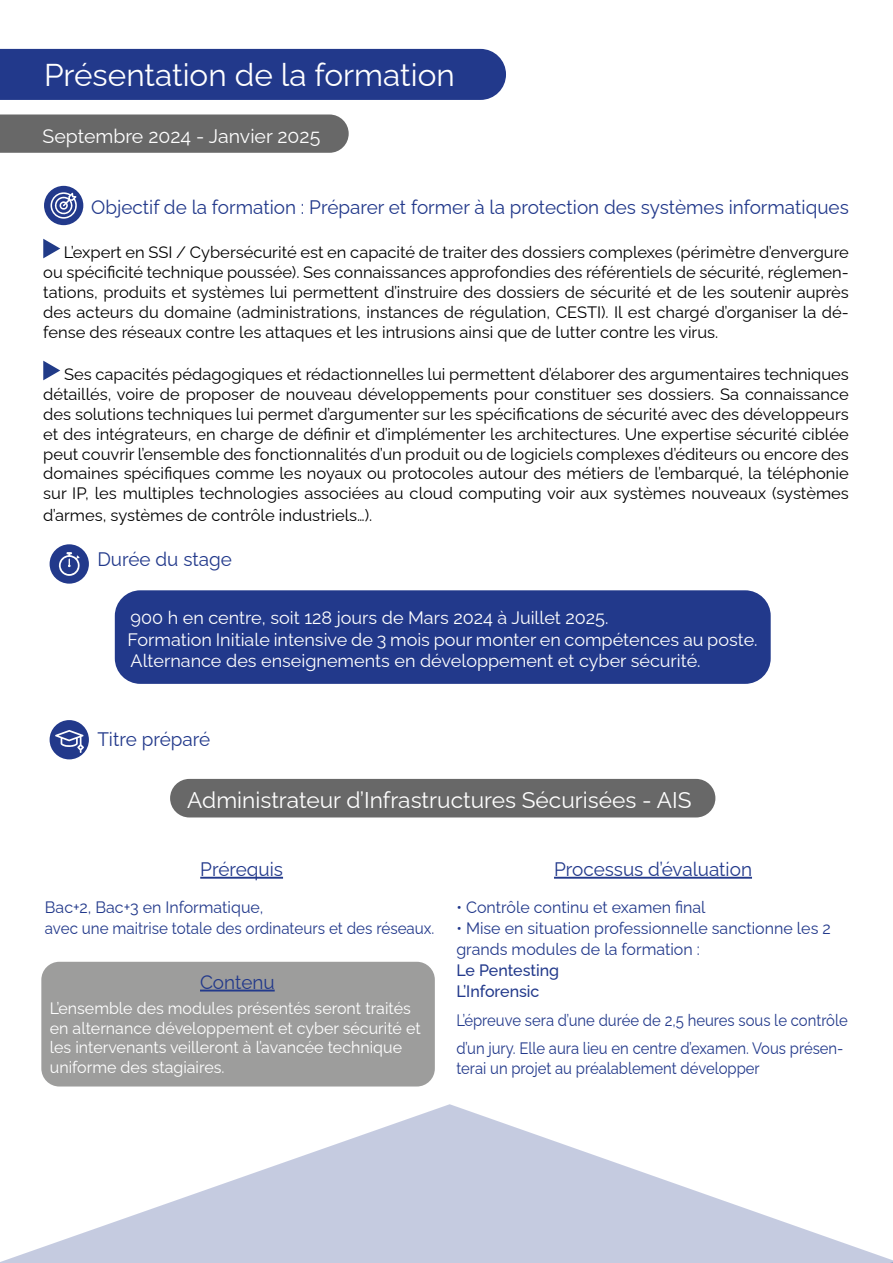
<style>
.page{position:relative;width:893px;height:1263px;background:#fff}
.page>*{position:absolute;margin:0;border:0;box-sizing:border-box;transform-origin:0 0}
.t1{font:100 31.5px "Raleway";color:#fff}
.t2{font:100 22.65px "Raleway";color:#fff}
.t3{font:100 19.5px "Raleway";color:#22398b}
.t4{font:100 19.5px "Raleway";color:#fff}
.t5{font:100 18px/21.6px "Raleway";color:#fff}
.t6{font:100 16.5px/19.8px "Raleway";color:#000;text-align:justify}
.t7{font:100 16.5px/21px "Raleway";color:#22398b}
.t8{font:100 16.5px/19.5px "Raleway";color:#fff}
.t9{font:100 16.5px/28.5px "Raleway";color:#22398b;scale:.9 1}
</style>
<div class="page">
<div style="left:44px;top:186px;width:39px;height:39px;background:#22398b;border-radius:50%"></div>
<svg style="left:0;top:1104px;width:787px;height:159px;fill:#c5cbe0"></svg>
<div style="left:0;top:49px;width:506px;height:51px;background:#22398b"></div>
<div style="left:0;top:114px;width:349px;height:39px;background:#686868"></div>
<svg style="left:43px;top:239px;width:17px;height:19px"></svg>
<svg style="left:43px;top:361px;width:17px;height:19px"></svg>
<div style="left:50px;top:544px;width:39px;height:40px;background:#22398b;border-radius:50%"></div>
<div style="left:50px;top:720px;width:39px;height:39px;background:#22398b;border-radius:50%"></div>
<svg style="left:55px;top:730px;width:29px;height:23px"></svg>
<div style="left:115px;top:590px;width:656px;height:94px;background:#22398b;border-radius:26px"></div>
<div style="left:170px;top:779px;width:545px;height:38px;background:#686868;border-radius:19px"></div>
<hr style="left:200px;top:877px;width:83px;height:2px;background:#22398b">
<hr style="left:554px;top:877px;width:198px;height:2px;background:#22398b">
<div style="left:41px;top:962px;width:394px;height:124px;background:#9d9d9c;border-radius:18px"></div>
<hr style="left:200px;top:989px;width:75px;height:2px;background:#22398b">
<svg style="left:59px;top:552px;width:21px;height:24px"></svg>
<svg style="left:51px;top:192px;width:26px;height:27px"></svg>
<svg style="left:787px;top:1223px;width:106px;height:40px"></svg>
<h1 class="t1" style="left:44px;top:50px;width:412px">Présentation de la formation</h1>
<p class="t4" style="left:43px;top:120px;width:279px">Septembre 2024 - Janvier 2025</p>
<p class="t3" style="left:91px;top:191px;width:759px">Objectif de la formation : Préparer et former à la protection des systèmes informatiques</p>
<p class="t6" style="left:43px;top:241px;width:807px;text-indent:21px">L’expert en SSI / Cybersécurité est en capacité de traiter des dossiers complexes (périmètre d’envergure ou spécificité technique poussée). Ses connaissances approfondies des référentiels de sécurité, réglemen&shy;tations, produits et systèmes lui permettent d’instruire des dossiers de sécurité et de les soutenir auprès des acteurs du domaine (administrations, instances de régulation, CESTI). Il est chargé d’organiser la dé&shy;fense des réseaux contre les attaques et les intrusions ainsi que de lutter contre les virus.</p>
<p class="t6" style="left:43px;top:363px;width:807px;text-indent:21px">Ses capacités pédagogiques et rédactionnelles lui permettent d’élaborer des argumentaires techniques détaillés, voire de proposer de nouveau développements pour constituer ses dossiers. Sa connaissance des solutions techniques lui permet d’argumenter sur les spécifications de sécurité avec des développeurs et des intégrateurs, en charge de définir et d’implémenter les architectures. Une expertise sécurité ciblée peut couvrir l’ensemble des fonctionnalités d’un produit ou de logiciels complexes d’éditeurs ou encore des domaines spécifiques comme les noyaux ou protocoles autour des métiers de l’embarqué, la téléphonie sur IP, les multiples technologies associées au cloud computing voir aux systèmes nouveaux (systèmes</p>
<p class="t6" style="left:43px;top:503px;width:331px">d’armes, systèmes de contrôle industriels…).</p>
<p class="t3" style="left:97px;top:543px;width:136px">Durée du stage</p>
<p class="t5" style="left:128px;top:605px;width:632px">900 h en centre, soit 128 jours de Mars 2024 à Juillet 2025.<br>Formation Initiale intensive de 3 mois pour monter en compétences au poste.<br>Alternance des enseignements en développement et cyber sécurité.</p>
<p class="t3" style="left:97px;top:724px;width:114px">Titre préparé</p>
<h2 class="t2" style="left:187px;top:782px;width:506px">Administrateur d’Infrastructures Sécurisées - AIS</h2>
<p class="t3" style="left:200px;top:853px;width:84px">Prérequis</p>
<p class="t7" style="left:45px;top:895px;width:391px">Bac+2, Bac+3 en Informatique,<br>avec une maitrise totale des ordinateurs et des réseaux.</p>
<p class="t3" style="left:200px;top:966px;width:76px">Contenu</p>
<p class="t8" style="left:50px;top:997px;width:372px">L’ensemble des modules présentés seront traités en alternance développement et cyber sécurité et les intervenants veilleront à l’avancée technique uniforme des stagiaires.</p>
<p class="t3" style="left:554px;top:853px;width:199px">Processus d’évaluation</p>
<p class="t7" style="left:456px;top:895px;width:251px">• Contrôle continu et examen final</p>
<p class="t7" style="left:456px;top:916px;width:376px">• Mise en situation professionnelle sanctionne les 2 grands modules de la formation :<br>Le Pentesting<br>L’Inforensic</p>
<p class="t9" style="left:456px;top:1004px;width:437px">L’épreuve sera d’une durée de 2,5 heures sous le contrôle d’un jury. Elle aura lieu en centre d’examen. Vous présen-</p>
<p class="t9" style="left:456px;top:1052px;width:339px">terai un projet au préalablement développer</p>
</div>
